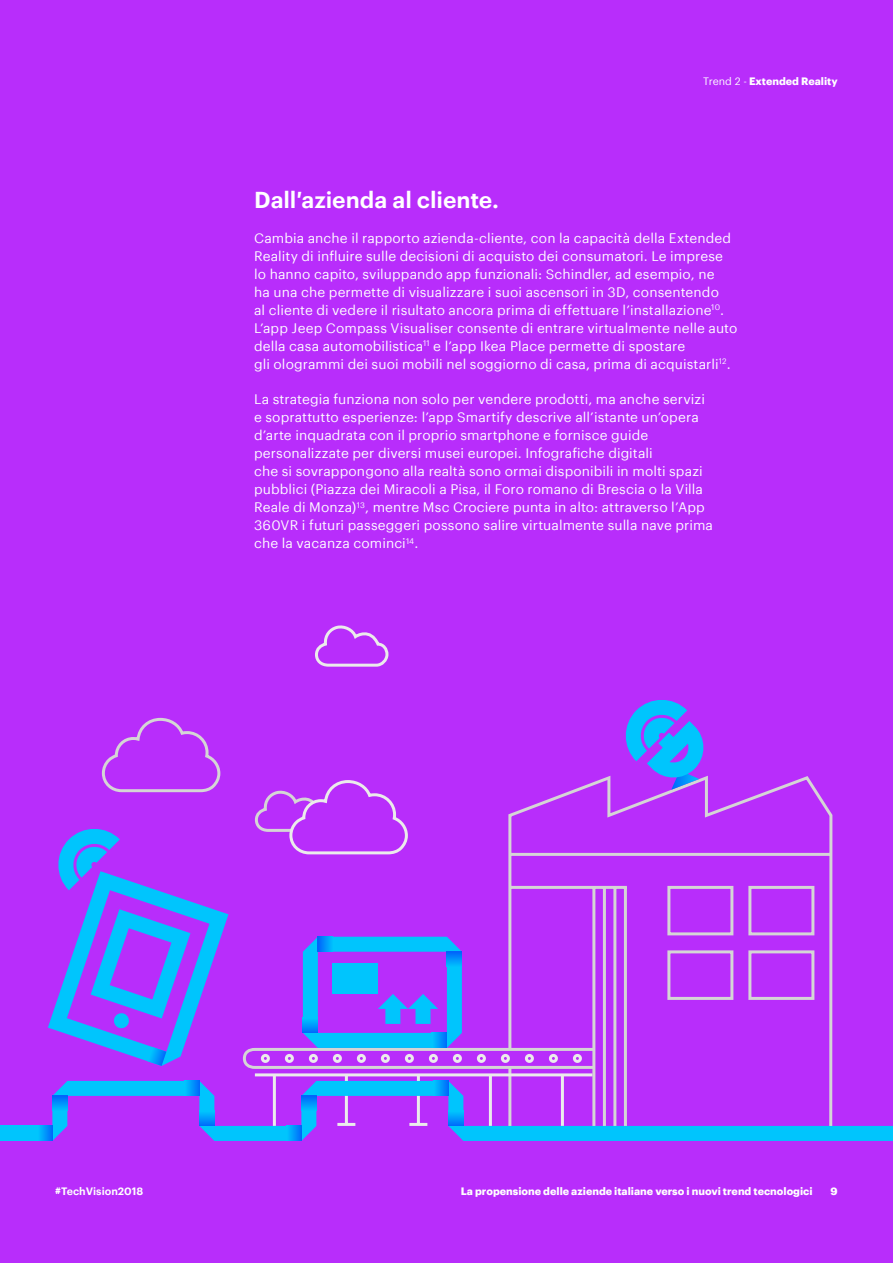
<style>
.page{position:relative;width:893px;height:1263px;background:#b82dfb}
.page>*{position:absolute;margin:0;border:0;box-sizing:border-box;transform-origin:0 0}
.t1{font:600 22.5px "Graphik";letter-spacing:-.005em;color:#fff}
.t2{font:13.5px/18px "Graphik";letter-spacing:.01em;color:#fff}
.t3{font:700 10.5px "Graphik";color:#fff}
.t4{font:600 10.5px "Graphik";color:#fff}
.s1{font-weight:400}
</style>
<div class="page">
<hr style="left:273px;top:1076px;width:3px;height:50px;background:#ebebeb">
<hr style="left:345px;top:1075px;width:3px;height:49px;background:#ebebeb">
<hr style="left:417px;top:1075px;width:3px;height:49px;background:#ebebeb">
<hr style="left:489px;top:1076px;width:3px;height:50px;background:#ebebeb">
<svg style="left:507px;top:775px;width:326px;height:306px"></svg>
<hr style="left:255px;top:1073px;width:337px;height:3px;background:#ebebeb">
<svg style="left:101px;top:717px;width:120px;height:76px"></svg>
<svg style="left:254px;top:625px;width:154px;height:230px"></svg>
<div style="left:0;top:1126px;width:52px;height:15px;background:#00c5fd"></div>
<svg style="left:40px;top:1126px;width:12px;height:15px"></svg>
<svg style="left:52px;top:1081px;width:841px;height:60px"></svg>
<svg style="left:301px;top:1096px;width:15px;height:15px"></svg>
<svg style="left:448px;top:1111px;width:15px;height:15px"></svg>
<svg style="left:433px;top:1081px;width:15px;height:15px"></svg>
<svg style="left:286px;top:1126px;width:15px;height:15px"></svg>
<svg style="left:242px;top:937px;width:356px;height:133px"></svg>
<svg style="left:318px;top:937px;width:15px;height:15px"></svg>
<svg style="left:447px;top:952px;width:15px;height:15px"></svg>
<svg style="left:303px;top:1018px;width:15px;height:15px"></svg>
<svg style="left:622px;top:700px;width:84px;height:90px"></svg>
<svg style="left:48px;top:829px;width:180px;height:237px"></svg>
<p class="t3" style="left:703px;top:73px;width:136px"><span class="s1">Trend 2 -</span> Extended Reality</p>
<h1 class="t1" style="left:254px;top:183px;width:247px">Dall′azienda al cliente.</h1>
<p class="t2" style="left:254px;top:228px;width:485px">Cambia anche il rapporto azienda-cliente, con la capacità della Extended Reality di influire sulle decisioni di acquisto dei consumatori. Le imprese lo hanno capito, sviluppando app funzionali: Schindler, ad esempio, ne<br>ha una che permette di visualizzare i suoi ascensori in 3D, consentendo<br>al cliente di vedere il risultato ancora prima di effettuare l’installazione<sup>10</sup>.<br>L’app Jeep Compass Visualiser consente di entrare virtualmente nelle auto della casa automobilistica<sup>11</sup> e l’app Ikea Place permette di spostare<br>gli ologrammi dei suoi mobili nel soggiorno di casa, prima di acquistarli<sup>12</sup>.</p>
<p class="t2" style="left:254px;top:389px;width:460px">La strategia funziona non solo per vendere prodotti, ma anche servizi e soprattutto esperienze: l’app Smartify descrive all’istante un’opera d’arte inquadrata con il proprio smartphone e fornisce guide personalizzate per diversi musei europei. Infografiche digitali<br>che si sovrappongono alla realtà sono ormai disponibili in molti spazi pubblici (Piazza dei Miracoli a Pisa, il Foro romano di Brescia o la Villa Reale di Monza)<sup>13</sup>, mentre Msc Crociere punta in alto: attraverso l’App 360VR i futuri passeggeri possono salire virtualmente sulla nave prima che la vacanza cominci<sup>14</sup>.</p>
<p class="t4" style="left:55px;top:1183px;width:90px">#TechVision2018</p>
<p class="t3" style="left:461px;top:1183px;width:353px">La propensione delle aziende italiane verso i nuovi trend tecnologici</p>
<p class="t3" style="left:830px;top:1183px;width:9px">9</p>
</div>
